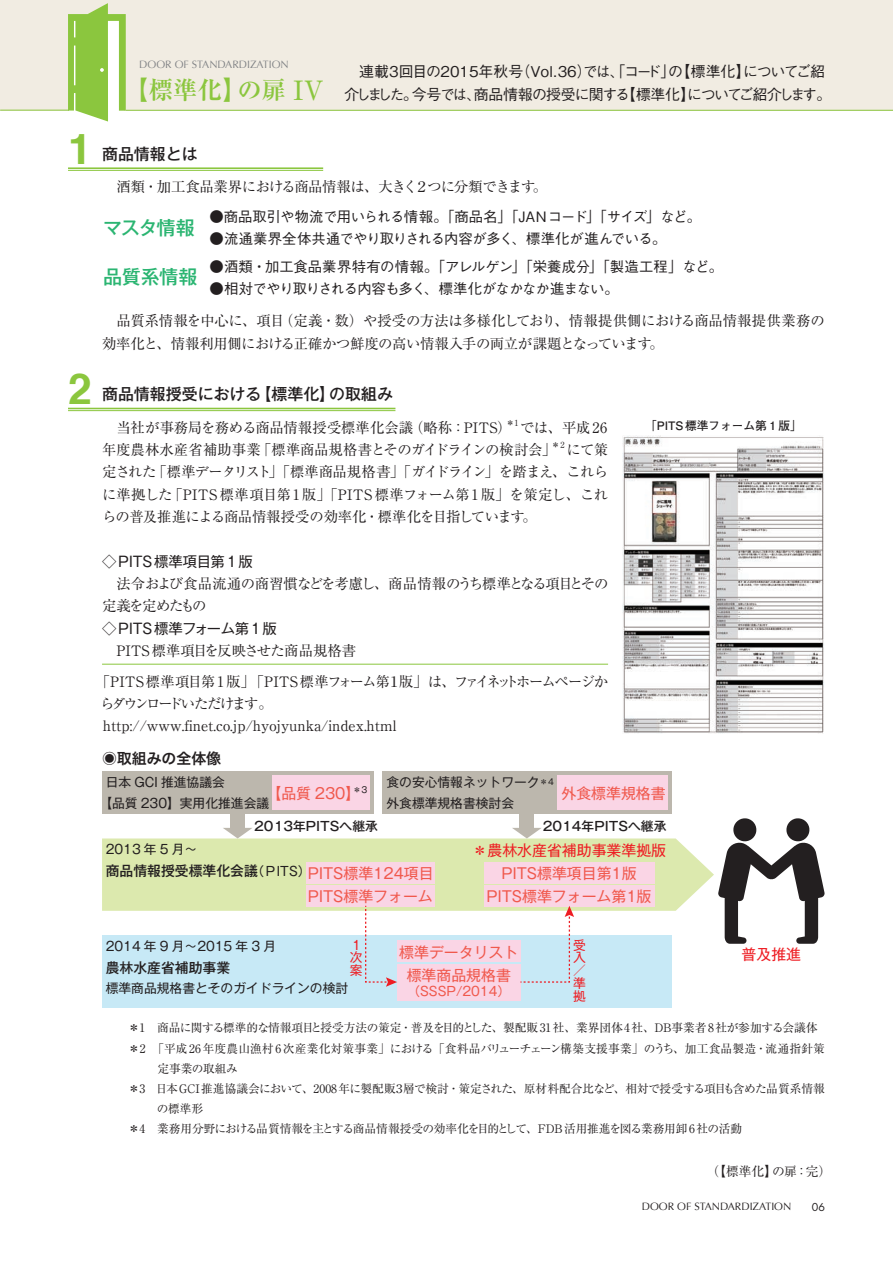
<style>
.page{position:relative;width:893px;height:1263px;background:#fff}
.page>*{position:absolute;margin:0;border:0;box-sizing:border-box;transform-origin:0 0}
.t1{font:700 42.45px "Helvetica";color:#8bc63e}
.t2{font:700 24.45px "Ryumin Pr 6 N";color:#8bc63e}
.t3{font:500 19.2px "Gothic MB101 Pr 6 N";letter-spacing:-.03em;color:#2bb572}
.t4{font:500 15.9px "Gothic MB101 Pr 6 N";color:#231f20}
.t5{font:500 14.85px/23.4px "Gothic BBB Pr 6 N";letter-spacing:-.1em;color:#231f20}
.t6{font:14.85px/23.4px "Gothic MB101 Pr 6 N";color:#f0594d;text-align:center}
.t7{font:14.85px "Gothic MB101 Pr 6 N";color:#ee1d23}
.t8{font:14.85px "Hiragino Sans Pr 6 N W6";color:#231f20}
.t9{font:14.4px/22.4px "Ryumin Pr 6 N";letter-spacing:-.025em;color:#231f20}
.t10{font:500 14.4px "Gothic BBB Pr 6 N";letter-spacing:-.035em;color:#231f20}
.t11{font:14.4px/30.8px "Ryumin Pr 6 N";letter-spacing:-.085em;color:#231f20}
.t12{font:14.4px/22.4px "Ryumin Pr 6 N";color:#231f20}
.t13{font:14.4px/22.4px "Ryumin Pr 6 N";letter-spacing:-.06em;color:#231f20}
.t14{font:500 14.4px "Gothic BBB Pr 6 N";color:#231f20}
.t15{font:500 14.4px "Gothic BBB Pr 6 N";letter-spacing:-.06em;color:#231f20}
.t16{font:14.4px "Gothic MB101 Pr 6 N";color:#231f20}
.t17{font:500 13.8px "Gothic MB101 Pr 6 N";color:#231f20}
.t18{font:12.75px/21.3px "Gothic MB101 Pr 6 N";color:#231f20}
.t19{font:500 12.75px "Gothic MB101 Pr 6 N";color:#231f20}
.t20{font:12.75px "Ryumin Pr 6 N";color:#231f20}
.t21{font:12.75px "Gothic MB101 Pr 6 N";color:#f0594d}
.t22{font:12.75px/12.8px "Gothic MB101 Pr 6 N";color:#ee1d23}
.t23{font:11.7px "Ryumin Pr 6 N";color:#231f20}
.t24{font:11.7px "Ryumin Pr 6 N";letter-spacing:.02em;color:#231f20}
.t25{font:700 11.7px "Futo Go B101 Pr 6 N";color:#231f20}
.t26{font:10.65px "Optima";color:#231f20}
.t27{font:10.65px "Optima";color:#808285}
.t28{font:10.65px "Futura";color:#231f20}
.t29{font:8.4px "Ryumin Pr 6 N";color:#231f20}
.s1{font-weight:500;font-size:26.55px}
.s2{font-size:8.55px}
.s3{font-weight:400;font-size:12.75px}
.s4{font-weight:400;font-size:14.85px;color:#f0594d}
</style>
<div class="page">
<div style="left:0;top:0;width:893px;height:111px;background:#f1ece2"></div>
<hr style="left:102px;top:664px;width:506px;height:1px;background:#8bc63e">
<hr style="left:126px;top:110px;width:767px;height:1px;background:#8bc63e">
<hr style="left:0;top:110px;width:74px;height:1px;background:#8bc63e">
<svg style="left:68px;top:3px;width:58px;height:119px"></svg>
<hr style="left:68px;top:167px;width:255px;height:2px;background:#8bc63e">
<hr style="left:68px;top:170px;width:255px;height:1px;background:#8bc63e">
<hr style="left:68px;top:408px;width:327px;height:1px;background:#8bc63e">
<hr style="left:68px;top:410px;width:327px;height:1px;background:#8bc63e">
<div style="left:102px;top:772px;width:272px;height:42px;background:#bcb7ad"></div>
<div style="left:382px;top:772px;width:289px;height:42px;background:#bcb7ad"></div>
<div style="left:102px;top:935px;width:569px;height:72px;background:#c7e9f6"></div>
<div style="left:272px;top:776px;width:97px;height:34px;background:#fad5e5"></div>
<div style="left:557px;top:776px;width:111px;height:34px;background:#fad5e5"></div>
<div style="left:397px;top:964px;width:123px;height:36px;background:#fad5e5"></div>
<div style="left:230px;top:814px;width:15px;height:16px;background:#bcb7ad"></div>
<div style="left:519px;top:814px;width:15px;height:16px;background:#bcb7ad"></div>
<svg style="left:102px;top:818px;width:723px;height:169px"></svg>
<img style="left:622px;top:436px;width:202px;height:297px">
<p class="t27" style="left:139px;top:59px;width:151px">DOOR OF STANDARDIZATION</p>
<h2 class="t2" style="left:124px;top:71px;width:202px">【標準化】の扉<span class="s1">ⅠV</span></h2>
<p class="t5" style="left:344px;top:59px;width:488px">　連載３回目の２０１５年秋号（Ｖｏｌ．３６）では、「コード」の【標準化】についてご紹介しました。今号では、商品情報の授受に関する【標準化】についてご紹介します。</p>
<h1 class="t1" style="left:68px;top:115px;width:25px">1</h1>
<h1 class="t1" style="left:68px;top:355px;width:25px">2</h1>
<p class="t4" style="left:102px;top:140px;width:97px">商品情報とは</p>
<p class="t9" style="left:102px;top:175px;width:447px">　酒類・加工食品業界における商品情報は、大きく２つに分類できます。</p>
<h3 class="t3" style="left:103px;top:212px;width:93px">マスタ情報</h3>
<h3 class="t3" style="left:103px;top:261px;width:96px">品質系情報</h3>
<p class="t10" style="left:209px;top:205px;width:493px">●商品取引や物流で用いられる情報。「商品名」「JANコード」「サイズ」など。</p>
<p class="t10" style="left:209px;top:227px;width:459px">●流通業界全体共通でやり取りされる内容が多く、標準化が進んでいる。</p>
<p class="t14" style="left:209px;top:254px;width:515px">●酒類・加工食品業界特有の情報。「アレルゲン」「栄養成分」「製造工程」など。</p>
<p class="t15" style="left:209px;top:277px;width:411px">●相対でやり取りされる内容も多く、標準化がなかなか進まない。</p>
<p class="t9" style="left:102px;top:309px;width:724px">　品質系情報を中心に、項目（定義・数）や授受の方法は多様化しており、情報提供側における商品情報提供業務の効率化と、情報利用側における正確かつ鮮度の高い情報入手の両立が課題となっています。</p>
<p class="t4" style="left:102px;top:381px;width:292px">商品情報授受における【標準化】の取組み</p>
<p class="t9" style="left:102px;top:415px;width:411px">　当社が事務局を務める商品情報授受標準化会議（略称：PITS）</p>
<p class="t29" style="left:506px;top:416px;width:14px">＊1</p>
<p class="t9" style="left:102px;top:415px;width:507px;text-indent:418px">では、平成 26年度農林水産省補助事業「標準商品規格書とそのガイドラインの検討会」</p>
<p class="t29" style="left:551px;top:438px;width:15px">＊2</p>
<p class="t9" style="left:102px;top:438px;width:507px;text-align:justify;text-indent:464px">にて策定された「標準データリスト」「標準商品規格書」「ガイドライン」を踏まえ、これらに準拠した「PITS 標準項目第1版」「PITS 標準フォーム第1版」を策定し、これらの普及推進による商品情報授受の効率化・標準化を目指しています。</p>
<p class="t16" style="left:102px;top:549px;width:152px">◇PITS標準項目第1版</p>
<p class="t13" style="left:102px;top:571px;width:508px">　法令および食品流通の商習慣などを考慮し、商品情報のうち標準となる項目とその定義を定めたもの</p>
<p class="t16" style="left:102px;top:616px;width:176px">◇PITS標準フォーム第1版</p>
<p class="t11" style="left:96px;top:634px;width:514px;text-indent:6px">　PITS標準項目を反映させた商品規格書<br>「PITS 標準項目第 1 版」「PITS 標準フォーム第１版」は、ファイネットホームページか</p>
<p class="t12" style="left:100px;top:692px;width:298px">らダウンロードいただけます。http://www.finet.co.jp/hyojyunka/index.html</p>
<p class="t8" style="left:102px;top:745px;width:121px">◉取組みの全体像</p>
<p class="t25" style="left:645px;top:416px;width:158px">「PITS標準フォーム第１版」</p>
<p class="t18" style="left:99px;top:771px;width:171px;text-indent:6px">日本 GCI 推進協議会<br>【品質 230】実用化推進会議</p>
<p class="t6" style="left:266px;top:780px;width:102px">【品質 230】<sup>＊3</sup></p>
<p class="t18" style="left:386px;top:771px;width:169px">食の安心情報ネットワーク<span class="s2">＊4</span>外食標準規格書検討会</p>
<p class="t6" style="left:561px;top:780px;width:106px">外食標準規格書</p>
<p class="t19" style="left:254px;top:816px;width:125px">2013年PITSへ継承</p>
<p class="t19" style="left:543px;top:816px;width:125px">2014年PITSへ継承</p>
<p class="t18" style="left:106px;top:837px;width:93px">2013 年 5 月～</p>
<p class="t17" style="left:106px;top:859px;width:329px">商品情報授受標準化会議<span class="s3">（ＰITS）</span><span class="s4">PITS標準124項目</span></p>
<p class="t6" style="left:308px;top:884px;width:126px">PITS標準フォーム</p>
<p class="t7" style="left:473px;top:838px;width:195px">＊農林水産省補助事業準拠版</p>
<p class="t6" style="left:487px;top:860px;width:166px">PITS標準項目第1版<br>PITS標準フォーム第1版</p>
<p class="t22" style="left:350px;top:937px;width:14px">1次案</p>
<p class="t22" style="left:573px;top:937px;width:14px;text-align:justify">受入／準拠</p>
<p class="t18" style="left:106px;top:934px;width:172px">2014 年 9 月～2015 年 3 月</p>
<p class="t17" style="left:106px;top:956px;width:126px">農林水産省補助事業</p>
<p class="t18" style="left:106px;top:977px;width:244px">標準商品規格書とそのガイドラインの検討</p>
<p class="t6" style="left:399px;top:939px;width:121px">標準データリスト標準商品規格書</p>
<p class="t21" style="left:407px;top:981px;width:104px">（SSSP/2014）</p>
<p class="t7" style="left:742px;top:941px;width:61px">普及推進</p>
<p class="t23" style="left:128px;top:1019px;width:691px">＊1　商品に関する標準的な情報項目と授受方法の策定・普及を目的とした、製配販31社、業界団体4社、ＤＢ事業者8社が参加する会議体</p>
<p class="t24" style="left:128px;top:1039px;width:698px">＊2　「平成26年度農山漁村6次産業化対策事業」における「食料品バリューチェーン構築支援事業」のうち、加工食品製造・流通指針策</p>
<p class="t23" style="left:157px;top:1059px;width:82px">定事業の取組み</p>
<p class="t23" style="left:128px;top:1079px;width:698px">＊3　日本GCI推進協議会において、2008年に製配販３層で検討・策定された、原材料配合比など、相対で授受する項目も含めた品質系情報</p>
<p class="t23" style="left:157px;top:1100px;width:48px">の標準形</p>
<p class="t23" style="left:128px;top:1120px;width:616px">＊4　業務用分野における品質情報を主とする商品情報授受の効率化を目的として、FDB活用推進を図る業務用卸6社の活動</p>
<p class="t20" style="left:707px;top:1161px;width:126px">（【標準化】の扉：完）</p>
<p class="t26" style="left:642px;top:1200px;width:151px">DOOR OF STANDARDIZATION</p>
<p class="t28" style="left:812px;top:1199px;width:15px">06</p>
</div>
